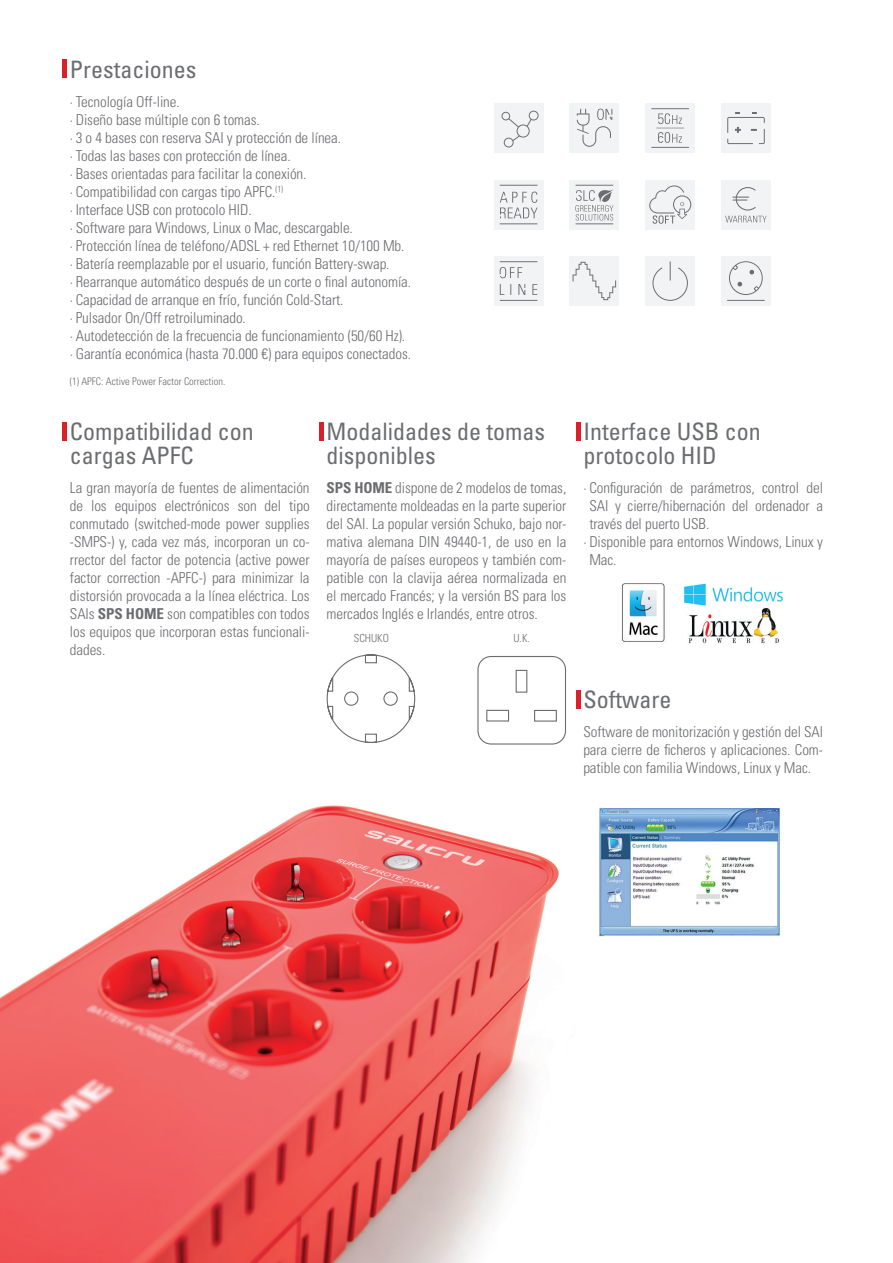
<style>
.page{position:relative;width:893px;height:1263px;background:#fff}
.page>*{position:absolute;margin:0;border:0;box-sizing:border-box;transform-origin:0 0}
.t1{font:condensed 24px/24px "Univers LT Std";color:#6c6d70}
.t2{font:300 condensed 15px/18px "Univers LT Std";letter-spacing:-.005em;color:#6c6d70;text-align:justify}
.t3{font:300 condensed 11.1px "Univers LT Std";color:#6c6d70}
.t4{font:300 condensed 10.5px "Univers LT Std";color:#6c6d70}
.s1{font-weight:700}
</style>
<div class="page">
<img style="left:0;top:805px;width:559px;height:458px">
<hr style="left:63px;top:60px;width:4px;height:18px;background:#da2128">
<div style="left:494px;top:103px;width:49px;height:50px;background:#f2f3f4"></div>
<svg style="left:501px;top:111px;width:38px;height:36px"></svg>
<div style="left:570px;top:103px;width:49px;height:50px;background:#f2f3f4"></div>
<svg style="left:577px;top:109px;width:35px;height:38px"></svg>
<div style="left:645px;top:103px;width:50px;height:50px;background:#f2f3f4"></div>
<svg style="left:651px;top:108px;width:38px;height:40px"></svg>
<div style="left:721px;top:103px;width:50px;height:50px;background:#f2f3f4"></div>
<svg style="left:727px;top:112px;width:38px;height:32px"></svg>
<div style="left:494px;top:180px;width:49px;height:49px;background:#f2f3f4"></div>
<svg style="left:500px;top:185px;width:38px;height:39px"></svg>
<div style="left:570px;top:180px;width:49px;height:49px;background:#f2f3f4"></div>
<svg style="left:575px;top:185px;width:38px;height:39px"></svg>
<div style="left:645px;top:180px;width:50px;height:49px;background:#f2f3f4"></div>
<svg style="left:649px;top:185px;width:42px;height:39px"></svg>
<div style="left:721px;top:180px;width:50px;height:49px;background:#f2f3f4"></div>
<svg style="left:725px;top:187px;width:42px;height:35px"></svg>
<div style="left:494px;top:256px;width:49px;height:50px;background:#f2f3f4"></div>
<svg style="left:500px;top:261px;width:37px;height:40px"></svg>
<div style="left:570px;top:256px;width:49px;height:50px;background:#f2f3f4"></div>
<svg style="left:573px;top:262px;width:43px;height:38px"></svg>
<div style="left:645px;top:256px;width:50px;height:50px;background:#f2f3f4"></div>
<svg style="left:652px;top:261px;width:36px;height:40px"></svg>
<div style="left:721px;top:256px;width:50px;height:50px;background:#f2f3f4"></div>
<svg style="left:727px;top:261px;width:38px;height:40px"></svg>
<hr style="left:63px;top:422px;width:4px;height:18px;background:#da2128">
<div style="left:319px;top:422px;width:5px;height:18px;background:#da2128"></div>
<svg style="left:327px;top:654px;width:89px;height:89px"></svg>
<svg style="left:477px;top:656px;width:89px;height:88px"></svg>
<hr style="left:576px;top:691px;width:4px;height:18px;background:#da2128">
<img style="left:599px;top:808px;width:181px;height:129px">
<hr style="left:576px;top:422px;width:4px;height:18px;background:#da2128">
<img style="left:622px;top:583px;width:161px;height:61px">
<h1 class="t1" style="left:70px;top:57px;width:128px">Prestaciones</h1>
<p class="t2" style="left:70px;top:93px;width:343px;text-align:left">∙ Tecnología Off-line.<br>∙ Diseño base múltiple con 6 tomas.<br>∙ 3 o 4 bases con reserva SAI y protección de línea.<br>∙ Todas las bases con protección de línea.<br>∙ Bases orientadas para facilitar la conexión.<br>∙ Compatibilidad con cargas tipo APFC.<sup>(1)<br></sup>∙ Interface USB con protocolo HID.<br>∙ Software para Windows, Linux o Mac, descargable.<br>∙ Protección línea de teléfono/ADSL + red Ethernet 10/100 Mb. ∙ Batería reemplazable por el usuario, función Battery-swap.<br>∙ Rearranque automático después de un corte o final autonomía. ∙ Capacidad de arranque en frío, función Cold-Start.<br>∙ Pulsador On/Off retroiluminado.<br>∙ Autodetección de la frecuencia de funcionamiento (50/60 Hz). ∙ Garantía económica (hasta 70.000 €) para equipos conectados.</p>
<p class="t4" style="left:70px;top:375px;width:157px">(1) APFC: Active Power Factor Correction.</p>
<h1 class="t1" style="left:70px;top:419px;width:185px">Compatibilidad con cargas APFC</h1>
<p class="t2" style="left:70px;top:479px;width:241px">La gran mayoría de fuentes de alimentación de los equipos electrónicos son del tipo conmutado (switched-mode power supplies -SMPS-) y, cada vez más, incorporan un co&shy;rrector del factor de potencia (active power factor correction -APFC-) para minimizar la distorsión provocada a la línea eléctrica. Los SAIs <span class="s1">SPS HOME</span> son compatibles con todos los equipos que incorporan estas funcionali&shy;dades.</p>
<h1 class="t1" style="left:327px;top:419px;width:220px">Modalidades de tomas disponibles</h1>
<p class="t2" style="left:327px;top:479px;width:241px"><span class="s1">SPS HOME</span> dispone de 2 modelos de tomas, directamente moldeadas en la parte superior del SAI. La popular versión Schuko, bajo nor&shy;mativa alemana DIN 49440-1, de uso en la mayoría de países europeos y también com&shy;patible con la clavija aérea normalizada en el mercado Francés; y la versión BS para los mercados Inglés e Irlandés, entre otros.</p>
<p class="t3" style="left:354px;top:631px;width:37px">SCHUKO</p>
<p class="t3" style="left:513px;top:631px;width:18px">U.K.</p>
<h1 class="t1" style="left:583px;top:419px;width:179px">Interface USB con protocolo HID</h1>
<p class="t2" style="left:583px;top:479px;width:241px">∙ Configuración de parámetros, control del</p>
<p class="t2" style="left:589px;top:497px;width:235px">SAI y cierre/hibernación del ordenador a</p>
<p class="t2" style="left:589px;top:515px;width:122px">través del puerto USB.</p>
<p class="t2" style="left:583px;top:533px;width:241px">∙ Disponible para entornos Windows, Linux y</p>
<p class="t2" style="left:589px;top:551px;width:29px">Mac.</p>
<h1 class="t1" style="left:583px;top:687px;width:90px">Software</h1>
<p class="t2" style="left:583px;top:723px;width:241px">Software de monitorización y gestión del SAI para cierre de ficheros y aplicaciones. Com&shy;patible con familia Windows, Linux y Mac.</p>
</div>
